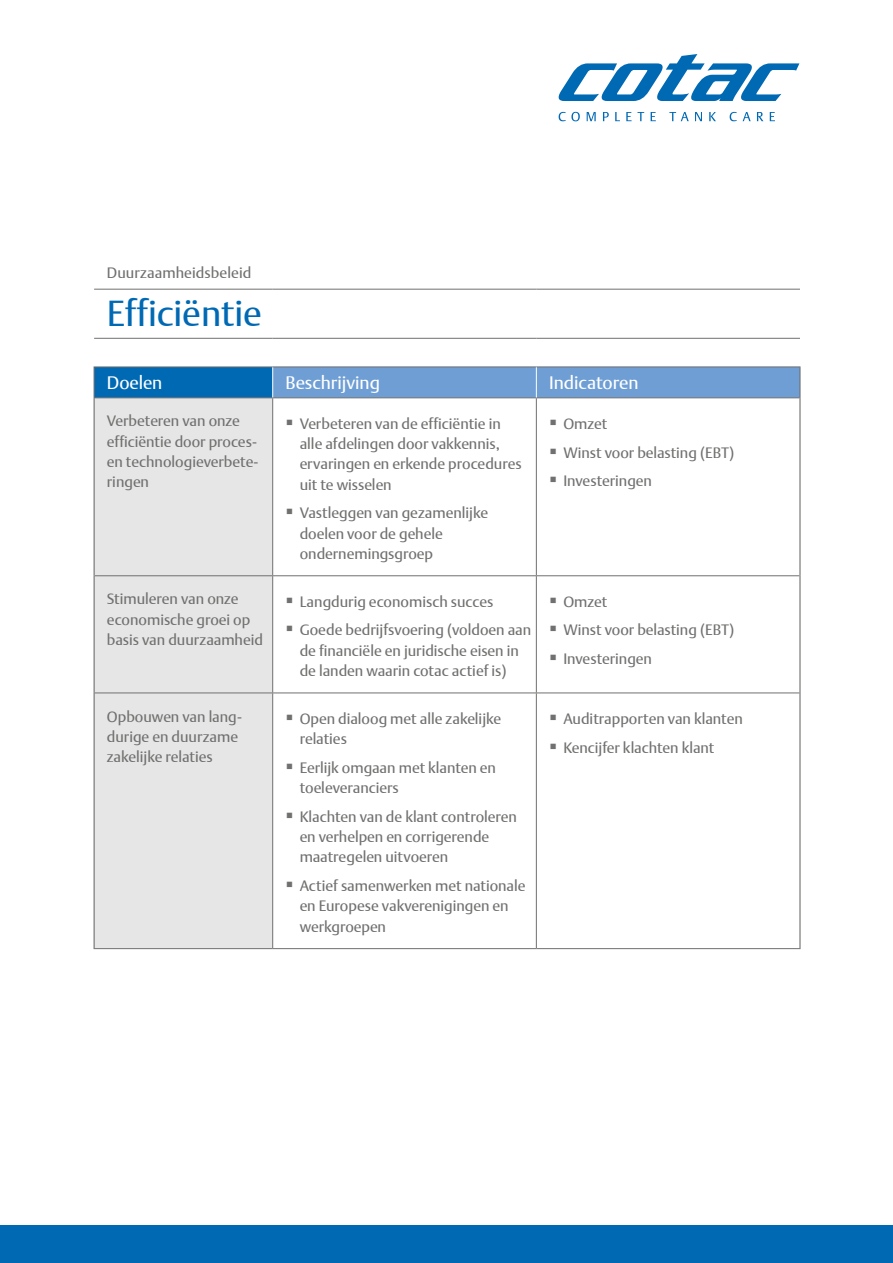
<style>
.page{position:relative;width:893px;height:1263px;background:#fff}
.page>*{position:absolute;margin:0;border:0;box-sizing:border-box;transform-origin:0 0}
.t1{font:36px "DTL Argo T";color:#0069b4}
.t2{font:18px "DTL Argo T";color:#fff}
.t3{font:15px/20.2px "DTL Argo T";color:#70706f}
</style>
<div class="page">
<div style="left:0;top:1226px;width:893px;height:37px;background:#0069b4"></div>
<div style="left:94px;top:367px;width:179px;height:31px;background:#0069b4"></div>
<div style="left:273px;top:367px;width:526px;height:30px;background:#6f9ed4"></div>
<div style="left:95px;top:398px;width:177px;height:550px;background:#e6e6e6"></div>
<hr style="left:94px;top:367px;width:1px;height:31px;background:#70706f">
<hr style="left:799px;top:367px;width:1px;height:31px;background:#70706f">
<hr style="left:94px;top:398px;width:1px;height:178px;background:#70706f">
<hr style="left:799px;top:398px;width:1px;height:178px;background:#70706f">
<hr style="left:94px;top:576px;width:1px;height:117px;background:#70706f">
<hr style="left:799px;top:576px;width:1px;height:117px;background:#70706f">
<hr style="left:94px;top:693px;width:1px;height:255px;background:#70706f">
<hr style="left:799px;top:693px;width:1px;height:255px;background:#70706f">
<hr style="left:94px;top:289px;width:179px;height:1px;background:#70706f">
<hr style="left:273px;top:289px;width:263px;height:1px;background:#70706f">
<hr style="left:536px;top:289px;width:264px;height:1px;background:#70706f">
<hr style="left:94px;top:338px;width:179px;height:1px;background:#70706f">
<hr style="left:273px;top:338px;width:263px;height:1px;background:#70706f">
<hr style="left:536px;top:338px;width:264px;height:1px;background:#70706f">
<hr style="left:94px;top:366px;width:179px;height:1px;background:#70706f">
<hr style="left:273px;top:366px;width:263px;height:1px;background:#70706f">
<hr style="left:536px;top:366px;width:264px;height:1px;background:#70706f">
<hr style="left:95px;top:397px;width:178px;height:1px;background:#70706f">
<hr style="left:273px;top:397px;width:263px;height:1px;background:#70706f">
<hr style="left:272px;top:398px;width:1px;height:177px;background:#70706f">
<hr style="left:536px;top:397px;width:263px;height:1px;background:#70706f">
<hr style="left:536px;top:398px;width:1px;height:177px;background:#70706f">
<hr style="left:95px;top:575px;width:178px;height:1px;background:#70706f">
<hr style="left:273px;top:575px;width:263px;height:1px;background:#70706f">
<hr style="left:272px;top:576px;width:1px;height:116px;background:#70706f">
<hr style="left:536px;top:575px;width:263px;height:1px;background:#70706f">
<hr style="left:536px;top:576px;width:1px;height:116px;background:#70706f">
<hr style="left:95px;top:692px;width:178px;height:1px;background:#70706f">
<hr style="left:273px;top:692px;width:263px;height:1px;background:#70706f">
<hr style="left:272px;top:693px;width:1px;height:255px;background:#70706f">
<hr style="left:536px;top:692px;width:263px;height:1px;background:#70706f">
<hr style="left:536px;top:693px;width:1px;height:255px;background:#70706f">
<hr style="left:94px;top:948px;width:179px;height:1px;background:#70706f">
<hr style="left:273px;top:948px;width:263px;height:1px;background:#70706f">
<hr style="left:536px;top:948px;width:264px;height:1px;background:#70706f">
<hr style="left:272px;top:367px;width:1px;height:30px;background:#fff">
<hr style="left:536px;top:367px;width:1px;height:30px;background:#fff">
<svg style="left:559px;top:54px;width:240px;height:47px"></svg>
<svg style="left:559px;top:112px;width:21px;height:9px"></svg>
<svg style="left:587px;top:112px;width:9px;height:9px"></svg>
<svg style="left:603px;top:112px;width:6px;height:9px"></svg>
<svg style="left:615px;top:112px;width:5px;height:9px"></svg>
<svg style="left:626px;top:112px;width:18px;height:9px"></svg>
<svg style="left:651px;top:112px;width:5px;height:9px"></svg>
<svg style="left:669px;top:112px;width:20px;height:9px"></svg>
<svg style="left:695px;top:112px;width:7px;height:9px"></svg>
<svg style="left:709px;top:112px;width:7px;height:9px"></svg>
<svg style="left:730px;top:112px;width:7px;height:9px"></svg>
<svg style="left:743px;top:112px;width:8px;height:9px"></svg>
<svg style="left:757px;top:112px;width:6px;height:9px"></svg>
<svg style="left:770px;top:112px;width:5px;height:9px"></svg>
<p class="t3" style="left:107px;top:262px;width:146px">Duurzaamheidsbeleid</p>
<h1 class="t1" style="left:107px;top:291px;width:157px">Efficiëntie</h1>
<p class="t2" style="left:107px;top:372px;width:57px">Doelen</p>
<p class="t2" style="left:285px;top:372px;width:96px">Beschrijving</p>
<p class="t2" style="left:549px;top:372px;width:91px">Indicatoren</p>
<p class="t3" style="left:107px;top:411px;width:153px">Verbeteren van onze efficiëntie door proces&shy;en technologieverbete&shy;ringen</p>
<p class="t3" style="left:300px;top:413px;width:224px;text-indent:-14px">▪ Verbeteren van de efficiëntie in alle afdelingen door vakkennis, ervaringen en erkende procedures uit te wisselen</p>
<p class="t3" style="left:300px;top:503px;width:190px;text-indent:-14px">▪ Vastleggen van gezamenlijke doelen voor de gehele ondernemingsgroep</p>
<p class="t3" style="left:549px;top:413px;width:60px">▪ Omzet</p>
<p class="t3" style="left:549px;top:442px;width:187px">▪ Winst voor belasting (EBT)</p>
<p class="t3" style="left:549px;top:471px;width:104px">▪ Investeringen</p>
<p class="t3" style="left:107px;top:589px;width:158px">Stimuleren van onze economische groei op basis van duurzaamheid</p>
<p class="t3" style="left:285px;top:591px;width:209px">▪ Langdurig economisch succes</p>
<p class="t3" style="left:300px;top:620px;width:233px;text-indent:-14px">▪ Goede bedrijfsvoering (voldoen aan de financiële en juridische eisen in de landen waarin cotac actief is)</p>
<p class="t3" style="left:107px;top:706px;width:137px">Opbouwen van lang&shy;durige en duurzame zakelijke relaties</p>
<p class="t3" style="left:300px;top:708px;width:203px;text-indent:-14px">▪ Open dialoog met alle zakelijke relaties</p>
<p class="t3" style="left:300px;top:757px;width:198px;text-indent:-14px">▪ Eerlijk omgaan met klanten en toeleveranciers</p>
<p class="t3" style="left:300px;top:806px;width:219px;text-indent:-14px">▪ Klachten van de klant controleren en verhelpen en corrigerende maatregelen uitvoeren</p>
<p class="t3" style="left:300px;top:875px;width:227px;text-indent:-14px">▪ Actief samenwerken met nationale en Europese vakverenigingen en werkgroepen</p>
<p class="t3" style="left:549px;top:591px;width:60px">▪ Omzet</p>
<p class="t3" style="left:549px;top:620px;width:187px">▪ Winst voor belasting (EBT)</p>
<p class="t3" style="left:549px;top:649px;width:104px">▪ Investeringen</p>
<p class="t3" style="left:549px;top:708px;width:195px">▪ Auditrapporten van klanten</p>
<p class="t3" style="left:549px;top:737px;width:167px">▪ Kencijfer klachten klant</p>
</div>
